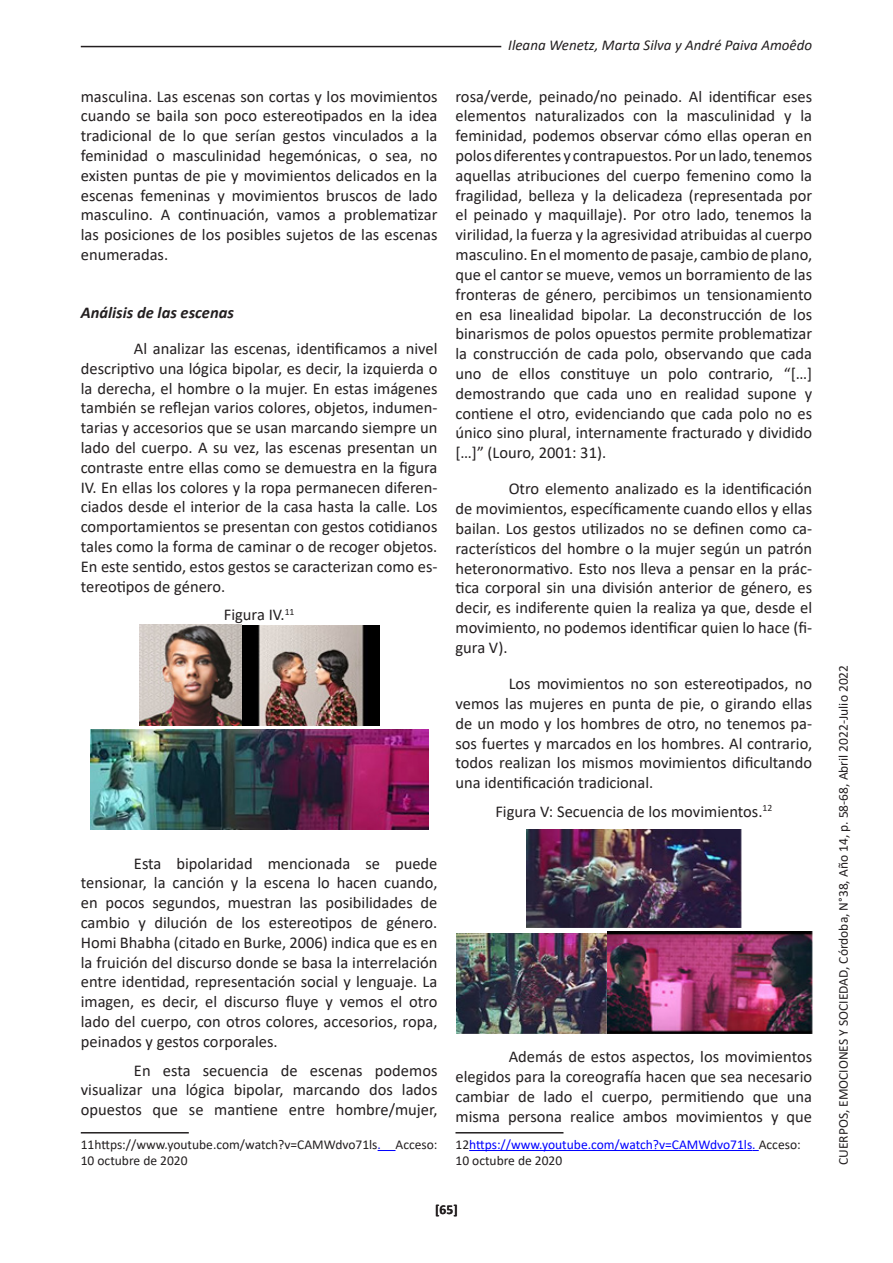
<style>
.page{position:relative;width:893px;height:1263px;background:#fff}
.page>*{position:absolute;margin:0;border:0;box-sizing:border-box;transform-origin:0 0}
.List_Paragraph{font:16.5px/19.8px "Calibri";color:#231f20;text-align:justify}
.t1{font:italic 700 16.5px "Calibri";color:#231f20}
.t2{font:italic 15px "Calibri";color:#231f20}
.t3{font:13.5px/16.2px "Calibri";color:#231f20}
.t4{font:13.5px/16.2px "Calibri";color:#00f}
.t5{font:700 13.5px "Calibri";color:#231f20}
.s1{color:#00f}
.s2{color:#231f20}
</style>
<div class="page">
<img style="left:140px;top:624px;width:239px;height:101px">
<img style="left:91px;top:729px;width:337px;height:100px">
<hr style="left:81px;top:1132px;width:108px;height:1px;background:#231f20">
<svg style="left:378px;top:1150px;width:18px;height:1px"></svg>
<img style="left:527px;top:830px;width:214px;height:97px">
<img style="left:456px;top:933px;width:151px;height:100px">
<img style="left:607px;top:931px;width:205px;height:102px">
<hr style="left:455px;top:1132px;width:108px;height:1px;background:#231f20">
<hr style="left:469px;top:1150px;width:283px;height:1px;background:#00f">
<hr style="left:81px;top:46px;width:420px;height:1px;background:#231f20">
<p class="List_Paragraph" style="left:81px;top:86px;width:358px">masculina. Las escenas son cortas y los movimientos cuando se baila son poco estereotipados en la idea tradicional de lo que serían gestos vinculados a la feminidad o masculinidad hegemónicas, o sea, no existen puntas de pie y movimientos delicados en la escenas femeninas y movimientos bruscos de lado masculino. A continuación, vamos a problematizar las posiciones de los posibles sujetos de las escenas enumeradas.</p>
<p class="t1" style="left:81px;top:301px;width:155px">Análisis de las escenas</p>
<p class="List_Paragraph" style="left:81px;top:338px;width:358px;text-indent:53px">Al analizar las escenas, identificamos a nivel descriptivo una lógica bipolar, es decir, la izquierda o la derecha, el hombre o la mujer. En estas imágenes también se reflejan varios colores, objetos, indumen&shy;tarias y accesorios que se usan marcando siempre un lado del cuerpo. A su vez, las escenas presentan un contraste entre ellas como se demuestra en la figura IV. En ellas los colores y la ropa permanecen diferen&shy;ciados desde el interior de la casa hasta la calle. Los comportamientos se presentan con gestos cotidianos tales como la forma de caminar o de recoger objetos.<br>En este sentido, estos gestos se caracterizan como es&shy;tereotipos de género.</p>
<p class="List_Paragraph" style="left:224px;top:605px;width:72px">Figura IV.<sup>11</sup></p>
<p class="List_Paragraph" style="left:81px;top:853px;width:358px;text-indent:53px">Esta bipolaridad mencionada se puede tensionar, la canción y la escena lo hacen cuando, en pocos segundos, muestran las posibilidades de cambio y dilución de los estereotipos de género.<br>Homi Bhabha (citado en Burke, 2006) indica que es en la fruición del discurso donde se basa la interrelación entre identidad, representación social y lenguaje. La imagen, es decir, el discurso fluye y vemos el otro lado del cuerpo, con otros colores, accesorios, ropa, peinados y gestos corporales.</p>
<p class="List_Paragraph" style="left:81px;top:1060px;width:358px;text-indent:53px">En esta secuencia de escenas podemos visualizar una lógica bipolar, marcando dos lados opuestos que se mantiene entre hombre/mujer,</p>
<p class="t3" style="left:81px;top:1136px;width:358px">11https://www.youtube.com/watch?v=CAMWdvo71ls<span class="s1">.</span> Acceso:<br>10 octubre de 2020</p>
<p class="t2" style="left:508px;top:35px;width:305px">Ileana Wenetz, Marta Silva y André Paiva Amoêdo</p>
<p class="List_Paragraph" style="left:455px;top:86px;width:358px">rosa/verde, peinado/no peinado. Al identificar eses elementos naturalizados con la masculinidad y la feminidad, podemos observar cómo ellas operan en polos diferentes y contrapuestos. Por un lado, tenemos aquellas atribuciones del cuerpo femenino como la fragilidad, belleza y la delicadeza (representada por el peinado y maquillaje). Por otro lado, tenemos la virilidad, la fuerza y la agresividad atribuidas al cuerpo masculino. En el momento de pasaje, cambio de plano, que el cantor se mueve, vemos un borramiento de las fronteras de género, percibimos un tensionamiento en esa linealidad bipolar. La deconstrucción de los binarismos de polos opuestos permite problematizar la construcción de cada polo, observando que cada uno de ellos constituye un polo contrario, “[…] demostrando que cada uno en realidad supone y contiene el otro, evidenciando que cada polo no es único sino plural, internamente fracturado y dividido […]” (Louro, 2001: 31).</p>
<p class="List_Paragraph" style="left:455px;top:479px;width:358px;text-indent:53px">Otro elemento analizado es la identificación de movimientos, específicamente cuando ellos y ellas bailan. Los gestos utilizados no se definen como ca&shy;racterísticos del hombre o la mujer según un patrón heteronormativo. Esto nos lleva a pensar en la prác&shy;tica corporal sin una división anterior de género, es decir, es indiferente quien la realiza ya que, desde el movimiento, no podemos identificar quien lo hace (fi&shy;gura V).</p>
<p class="List_Paragraph" style="left:455px;top:673px;width:358px;text-indent:53px">Los movimientos no son estereotipados, no vemos las mujeres en punta de pie, o girando ellas de un modo y los hombres de otro, no tenemos pa&shy;sos fuertes y marcados en los hombres. Al contrario, todos realizan los mismos movimientos dificultando una identificación tradicional.</p>
<p class="List_Paragraph" style="left:495px;top:801px;width:278px">Figura V: Secuencia de los movimientos.<sup>12</sup></p>
<p class="List_Paragraph" style="left:455px;top:1046px;width:358px;text-indent:53px">Además de estos aspectos, los movimientos elegidos para la coreografía hacen que sea necesario cambiar de lado el cuerpo, permitiendo que una misma persona realice ambos movimientos y que</p>
<p class="t4" style="left:455px;top:1136px;width:347px"><span class="s2">12</span>https://www.youtube.com/watch?v=CAMWdvo71ls. <span class="s2">Acceso:<br>10 octubre de 2020</span></p>
<p class="t5" style="left:435px;top:1199px;width:24px">[65]</p>
<p class="t3" style="left:835px;top:1165px;width:502px;rotate:-90deg">CUERPOS, EMOCIONES Y SOCIEDAD, Córdoba, N°38, Año 14, p. 58-68, Abril 2022-Julio 2022</p>
</div>
